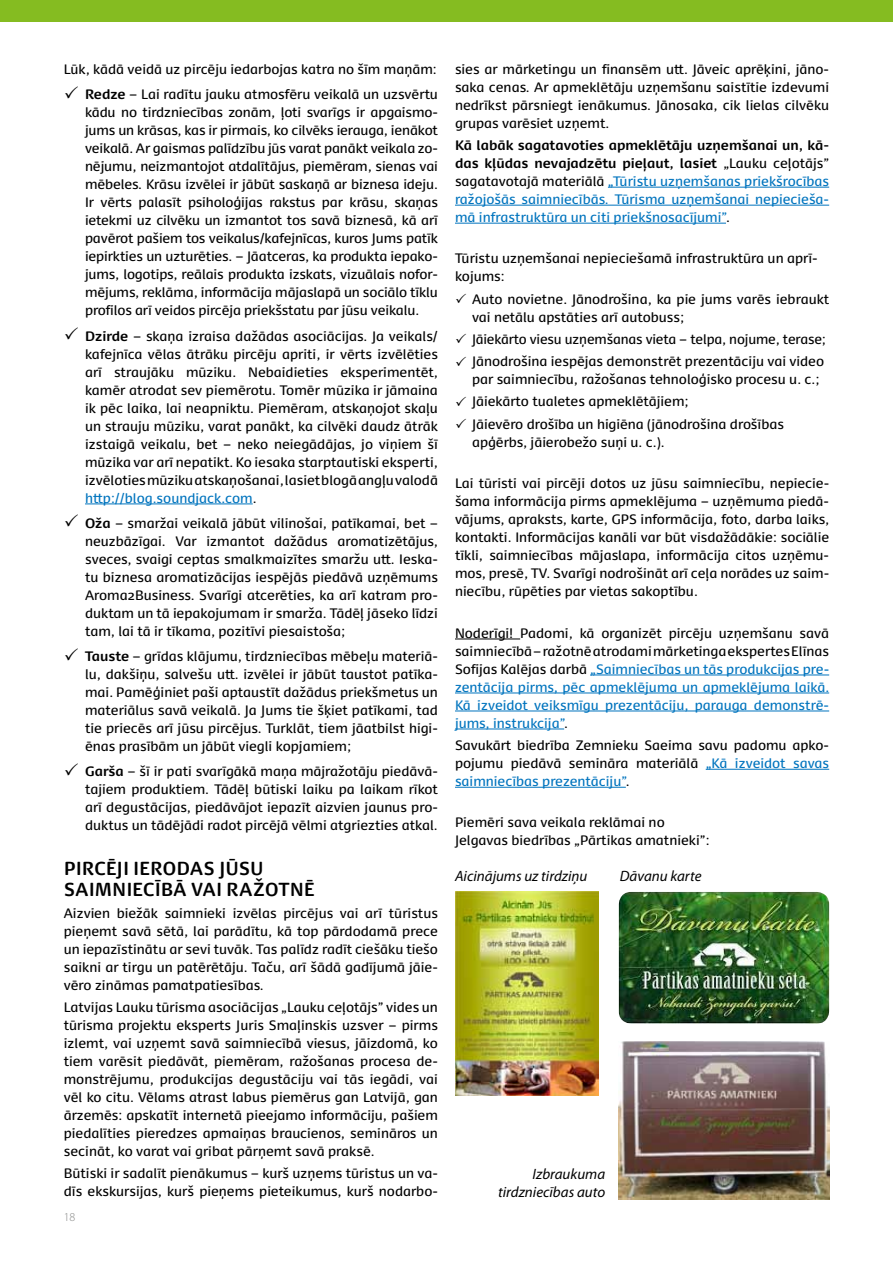
<style>
.page{position:relative;width:893px;height:1263px;background:#fff}
.page>*{position:absolute;margin:0;border:0;box-sizing:border-box;transform-origin:0 0}
.t1{font:700 18px/21px "Dancer Pro";letter-spacing:.02em;color:#000;scale:.95 1}
.t2{font:italic 15px/18px "Myriad Pro";color:#000;text-align:right}
.t3{font:13.05px/18px "Dancer Pro";color:#000;text-align:justify}
.t4{font:13.05px/18px "Dancer Pro";color:#0074be;text-align:justify}
.t5{font:300 12px "Myriad Pro";color:#868786}
.s1{font-weight:700}
.s2{color:#0074be}
.s3{font-weight:700;color:#000}
.s4{color:#000}
</style>
<div class="page">
<hr style="left:85px;top:504px;width:168px;height:1px;background:#0074be">
<hr style="left:608px;top:187px;width:221px;height:1px;background:#0074be">
<hr style="left:455px;top:205px;width:374px;height:1px;background:#0074be">
<hr style="left:455px;top:223px;width:271px;height:1px;background:#0074be">
<hr style="left:455px;top:639px;width:65px;height:1px;background:#000">
<hr style="left:590px;top:675px;width:239px;height:1px;background:#0074be">
<hr style="left:455px;top:693px;width:374px;height:1px;background:#0074be">
<hr style="left:455px;top:711px;width:374px;height:1px;background:#0074be">
<hr style="left:455px;top:729px;width:109px;height:1px;background:#0074be">
<hr style="left:706px;top:769px;width:123px;height:1px;background:#0074be">
<hr style="left:455px;top:787px;width:171px;height:1px;background:#0074be">
<img style="left:455px;top:892px;width:143px;height:203px">
<img style="left:619px;top:892px;width:210px;height:132px">
<img style="left:619px;top:1041px;width:210px;height:158px">
<div style="left:0;top:0;width:893px;height:21px;background:#85bc21"></div>
<p class="t3" style="left:64px;top:55px;width:376px;line-height:25.7px;text-align:right">Lūk, kādā veidā uz pircēju iedarbojas katra no šīm maņām:<br><span class="s1">Redze</span> – Lai radītu jauku atmosfēru veikalā un uzsvērtu</p>
<p class="t3" style="left:85px;top:103px;width:354px">kādu no tirdzniecības zonām, ļoti svarīgs ir apgaismo&shy;jums un krāsas, kas ir pirmais, ko cilvēks ierauga, ienākot veikalā. Ar gaismas palīdzību jūs varat panākt veikala zo&shy;nējumu, neizmantojot atdalītājus, piemēram, sienas vai mēbeles. Krāsu izvēlei ir jābūt saskaņā ar biznesa ideju.<br>Ir vērts palasīt psiholoģijas rakstus par krāsu, skaņas ietekmi uz cilvēku un izmantot tos savā biznesā, kā arī pavērot pašiem tos veikalus/kafejnīcas, kuros Jums patīk iepirkties un uzturēties. – Jāatceras, ka produkta iepako&shy;jums, logotips, reālais produkta izskats, vizuālais nofor&shy;mējums, reklāma, informācija mājaslapā un sociālo tīklu profilos arī veidos pircēja priekšstatu par jūsu veikalu.</p>
<p class="t3" style="left:85px;top:326px;width:354px"><span class="s1">Dzirde</span> – skaņa izraisa dažādas asociācijas. Ja veikals/ kafejnīca vēlas ātrāku pircēju apriti, ir vērts izvēlēties arī straujāku mūziku. Nebaidieties eksperimentēt, kamēr atrodat sev piemērotu. Tomēr mūzika ir jāmaina ik pēc laika, lai neapniktu. Piemēram, atskaņojot skaļu un strauju mūziku, varat panākt, ka cilvēki daudz ātrāk izstaigā veikalu, bet – neko neiegādājas, jo viņiem šī mūzika var arī nepatikt. Ko iesaka starptautiski eksperti, izvēloties mūziku atskaņošanai, lasiet blogā angļu valodā <span class="s2">http://blog.soundjack.com</span>.</p>
<p class="t3" style="left:85px;top:513px;width:354px"><span class="s1">Oža</span> – smaržai veikalā jābūt vilinošai, patīkamai, bet – neuzbāzīgai. Var izmantot dažādus aromatizētājus, sveces, svaigi ceptas smalkmaizītes smaržu utt. Ieska&shy;tu biznesa aromatizācijas iespējās piedāvā uzņēmums Aroma2Business. Svarīgi atcerēties, ka arī katram pro&shy;duktam un tā iepakojumam ir smarža. Tādēļ jāseko līdzi tam, lai tā ir tīkama, pozitīvi piesaistoša;</p>
<p class="t3" style="left:85px;top:647px;width:354px"><span class="s1">Tauste</span> – grīdas klājumu, tirdzniecības mēbeļu materiā&shy;lu, dakšiņu, salvešu utt. izvēlei ir jābūt taustot patīka&shy;mai. Pamēģiniet paši aptaustīt dažādus priekšmetus un materiālus savā veikalā. Ja Jums tie šķiet patīkami, tad tie priecēs arī jūsu pircējus. Turklāt, tiem jāatbilst higi&shy;ēnas prasībām un jābūt viegli kopjamiem;</p>
<p class="t3" style="left:85px;top:762px;width:354px"><span class="s1">Garša</span> – šī ir pati svarīgākā maņa mājražotāju piedāvā&shy;tajiem produktiem. Tādēļ būtiski laiku pa laikam rīkot arī degustācijas, piedāvājot iepazīt aizvien jaunus pro&shy;duktus un tādējādi radot pircējā vēlmi atgriezties atkal.</p>
<h1 class="t1" style="left:64px;top:856px;width:208px">Pir cēji ieroda s jūsu saim</h1>
<h1 class="t1" style="left:113px;top:877px;width:58px">nie cībā</h1>
<h1 class="t1" style="left:191px;top:877px;width:12px">vai</h1>
<h1 class="t1" style="left:227px;top:877px;width:92px">ražotnē</h1>
<p class="t3" style="left:64px;top:903px;width:376px">Aizvien biežāk saimnieki izvēlas pircējus vai arī tūristus pieņemt savā sētā, lai parādītu, kā top pārdodamā prece un iepazīstinātu ar sevi tuvāk. Tas palīdz radīt ciešāku tiešo saikni ar tirgu un patērētāju. Taču, arī šādā gadījumā jāie&shy;vēro zināmas pamatpatiesības.</p>
<p class="t3" style="left:64px;top:998px;width:376px">Latvijas Lauku tūrisma asociācijas „Lauku ceļotājs” vides un tūrisma projektu eksperts Juris Smaļinskis uzsver – pirms izlemt, vai uzņemt savā saimniecībā viesus, jāizdomā, ko tiem varēsit piedāvāt, piemēram, ražošanas procesa de&shy;monstrējumu, produkcijas degustāciju vai tās iegādi, vai vēl ko citu. Vēlams atrast labus piemērus gan Latvijā, gan ārzemēs: apskatīt internetā pieejamo informāciju, pašiem piedalīties pieredzes apmaiņas braucienos, semināros un secināt, ko varat vai gribat pārņemt savā praksē.</p>
<p class="t3" style="left:64px;top:1164px;width:376px">Būtiski ir sadalīt pienākumus – kurš uzņems tūristus un va&shy;dīs ekskursijas, kurš pieņems pieteikumus, kurš nodarbo-</p>
<p class="t5" style="left:64px;top:1210px;width:13px">18</p>
<p class="t3" style="left:455px;top:59px;width:376px">sies ar mārketingu un finansēm utt. Jāveic aprēķini, jāno&shy;saka cenas. Ar apmeklētāju uzņemšanu saistītie izdevumi nedrīkst pārsniegt ienākumus. Jānosaka, cik lielas cilvēku grupas varēsiet uzņemt.</p>
<p class="t4" style="left:455px;top:135px;width:376px"><span class="s3">Kā labāk sagatavoties apmeklētāju uzņemšanai un, kā&shy;das kļūdas nevajadzētu pieļaut, lasiet</span> <span class="s4">„Lauku ceļotājs” sagatavotajā materiālā</span> „Tūristu uzņemšanas priekšrocības ražojošās saimniecībās. Tūrisma uzņemšanai nepiecieša&shy;mā infrastruktūra un citi priekšnosacījumi”<span class="s4">.</span></p>
<p class="t3" style="left:455px;top:249px;width:364px">Tūristu uzņemšanai nepieciešamā infrastruktūra un aprī&shy;kojums:</p>
<p class="t3" style="left:472px;top:289px;width:359px">Auto novietne. Jānodrošina, ka pie jums varēs iebraukt vai netālu apstāties arī autobuss;</p>
<p class="t3" style="left:472px;top:327px;width:356px;line-height:22.2px">Jāiekārto viesu uzņemšanas vieta – telpa, nojume, terase;<br>Jānodrošina iespējas demonstrēt prezentāciju vai video</p>
<p class="t3" style="left:472px;top:368px;width:349px;line-height:22.2px;text-align:left">par saimniecību, ražošanas tehnoloģisko procesu u. c.;<br>Jāiekārto tualetes apmeklētājiem;<br>Jāievēro drošība un higiēna (jānodrošina drošības</p>
<p class="t3" style="left:472px;top:432px;width:194px">apģērbs, jāierobežo suņi u. c.).</p>
<p class="t3" style="left:455px;top:474px;width:376px">Lai tūristi vai pircēji dotos uz jūsu saimniecību, nepiecie&shy;šama informācija pirms apmeklējuma – uzņēmuma piedā&shy;vājums, apraksts, karte, GPS informācija, foto, darba laiks, kontakti. Informācijas kanāli var būt visdažādākie: sociālie tīkli, saimniecības mājaslapa, informācija citos uzņēmu&shy;mos, presē, TV. Svarīgi nodrošināt arī ceļa norādes uz saim&shy;niecību, rūpēties par vietas sakoptību.</p>
<p class="t4" style="left:455px;top:623px;width:376px"><span class="s4">Noderīgi! Padomi, kā organizēt pircēju uzņemšanu savā saimniecībā – ražotnē atrodami mārketinga ekspertes Elīnas Sofijas Kalējas darbā</span> „Saimniecības un tās produkcijas pre&shy;zentācija pirms, pēc apmeklējuma un apmeklējuma laikā.<br>Kā izveidot veiksmīgu prezentāciju, parauga demonstrē&shy;jums, instrukcija”<span class="s4">.</span></p>
<p class="t3" style="left:455px;top:735px;width:376px">Savukārt biedrība Zemnieku Saeima savu padomu apko&shy;pojumu piedāvā semināra materiālā <span class="s2">„Kā izveidot savas saimniecības prezentāciju”</span>.</p>
<p class="t3" style="left:455px;top:813px;width:256px">Piemēri sava veikala reklāmai no<br>Jelgavas biedrības „Pārtikas amatnieki”:</p>
<p class="t2" style="left:455px;top:867px;width:134px">Aicinājums uz tirdziņu</p>
<p class="t2" style="left:620px;top:867px;width:83px">Dāvanu karte</p>
<p class="t2" style="left:498px;top:1164px;width:109px">Izbraukuma tirdzniecības auto</p>
</div>
